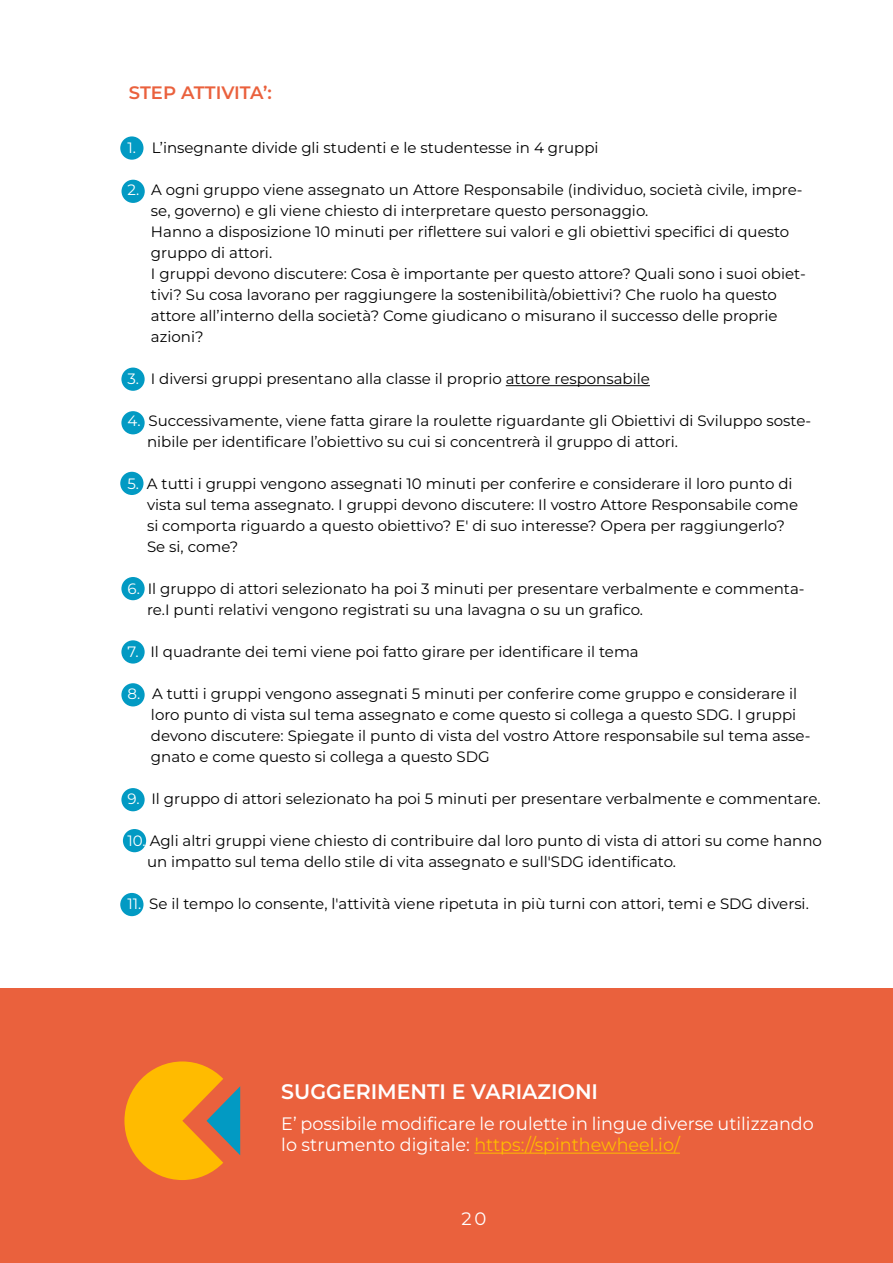
<style>
.page{position:relative;width:893px;height:1263px;background:#fff}
.page>*{position:absolute;margin:0;border:0;box-sizing:border-box;transform-origin:0 0}
.t1{font:600 21px "Montserrat";color:#fff}
.t2{font:18px/21px "Montserrat";color:#fff}
.t3{font:600 18px "Montserrat";letter-spacing:-.005em;color:#ea613d}
.t4{font:15px/21px "Montserrat";color:#000}
.s1{color:#fff}
.s2{color:#fb0}
</style>
<div class="page">
<div style="left:123px;top:829px;width:23px;height:23px;background:#029ac3;border-radius:50%"></div>
<div style="left:121px;top:788px;width:24px;height:23px;background:#029ac3;border-radius:50%"></div>
<div style="left:121px;top:683px;width:24px;height:23px;background:#029ac3;border-radius:50%"></div>
<div style="left:121px;top:640px;width:24px;height:24px;background:#029ac3;border-radius:50%"></div>
<div style="left:121px;top:577px;width:24px;height:23px;background:#029ac3;border-radius:50%"></div>
<div style="left:120px;top:893px;width:23px;height:23px;background:#029ac3;border-radius:50%"></div>
<div style="left:120px;top:472px;width:23px;height:23px;background:#029ac3;border-radius:50%"></div>
<div style="left:121px;top:368px;width:24px;height:23px;background:#029ac3;border-radius:50%"></div>
<div style="left:121px;top:411px;width:24px;height:23px;background:#029ac3;border-radius:50%"></div>
<div style="left:120px;top:136px;width:23px;height:24px;background:#029ac3;border-radius:50%"></div>
<div style="left:122px;top:180px;width:23px;height:23px;background:#029ac3;border-radius:50%"></div>
<div style="left:0;top:989px;width:893px;height:274px;background:#ea613d"></div>
<hr style="left:506px;top:385px;width:144px;height:1px;background:#000">
<hr style="left:474px;top:1153px;width:206px;height:1px;background:#fb0">
<svg style="left:124px;top:1061px;width:116px;height:119px"></svg>
<p class="t3" style="left:129px;top:80px;width:144px">STEP ATTIVITA’:</p>
<p class="t4" style="left:127px;top:137px;width:473px"><span class="s1">1.</span> L’insegnante divide gli studenti e le studentesse in 4 gruppi</p>
<p class="t4" style="left:151px;top:179px;width:656px;text-indent:-24px"><span class="s1">2.</span> A ogni gruppo viene assegnato un Attore Responsabile (individuo, società civile, impre&shy;se, governo) e gli viene chiesto di interpretare questo personaggio.<br>Hanno a disposizione 10 minuti per riflettere sui valori e gli obiettivi specifici di questo gruppo di attori.<br>I gruppi devono discutere: Cosa è importante per questo attore? Quali sono i suoi obiet&shy;tivi? Su cosa lavorano per raggiungere la sostenibilità/obiettivi? Che ruolo ha questo attore all’interno della società? Come giudicano o misurano il successo delle proprie azioni?</p>
<p class="t4" style="left:127px;top:368px;width:524px"><span class="s1">3.</span> I diversi gruppi presentano alla classe il proprio attore responsabile</p>
<p class="t4" style="left:147px;top:410px;width:666px;text-indent:-20px"><span class="s1">4.</span> Successivamente, viene fatta girare la roulette riguardante gli Obiettivi di Sviluppo soste&shy;nibile per identificare l’obiettivo su cui si concentrerà il gruppo di attori.</p>
<p class="t4" style="left:147px;top:473px;width:653px;text-indent:-20px"><span class="s1">5.</span> A tutti i gruppi vengono assegnati 10 minuti per conferire e considerare il loro punto di vista sul tema assegnato. I gruppi devono discutere: Il vostro Attore Responsabile come si comporta riguardo a questo obiettivo? E' di suo interesse? Opera per raggiungerlo?<br>Se si, come?</p>
<p class="t4" style="left:147px;top:578px;width:659px;text-indent:-20px"><span class="s1">6.</span> Il gruppo di attori selezionato ha poi 3 minuti per presentare verbalmente e commenta&shy;re.I punti relativi vengono registrati su una lavagna o su un grafico.</p>
<p class="t4" style="left:127px;top:641px;width:513px"><span class="s1">7.</span> Il quadrante dei temi viene poi fatto girare per identificare il tema</p>
<p class="t4" style="left:151px;top:683px;width:661px;text-indent:-24px"><span class="s1">8.</span> A tutti i gruppi vengono assegnati 5 minuti per conferire come gruppo e considerare il loro punto di vista sul tema assegnato e come questo si collega a questo SDG. I gruppi devono discutere: Spiegate il punto di vista del vostro Attore responsabile sul tema asse&shy;gnato e come questo si collega a questo SDG</p>
<p class="t4" style="left:127px;top:788px;width:695px"><span class="s1">9.</span> Il gruppo di attori selezionato ha poi 5 minuti per presentare verbalmente e commentare.</p>
<p class="t4" style="left:147px;top:830px;width:676px;text-indent:-20px"><span class="s1">10.</span> Agli altri gruppi viene chiesto di contribuire dal loro punto di vista di attori su come hanno un impatto sul tema dello stile di vita assegnato e sull'SDG identificato.</p>
<p class="t4" style="left:127px;top:893px;width:683px"><span class="s1">11.</span> Se il tempo lo consente, l'attività viene ripetuta in più turni con attori, temi e SDG diversi.</p>
<h1 class="t1" style="left:281px;top:1078px;width:318px">SUGGERIMENTI E VARIAZIONI</h1>
<p class="t2" style="left:281px;top:1113px;width:534px">E’ possibile modificare le roulette in lingue diverse utilizzando lo strumento digitale: <span class="s2">https://spinthewheel.io/</span></p>
<p class="t2" style="left:462px;top:1208px;width:26px">20</p>
</div>
